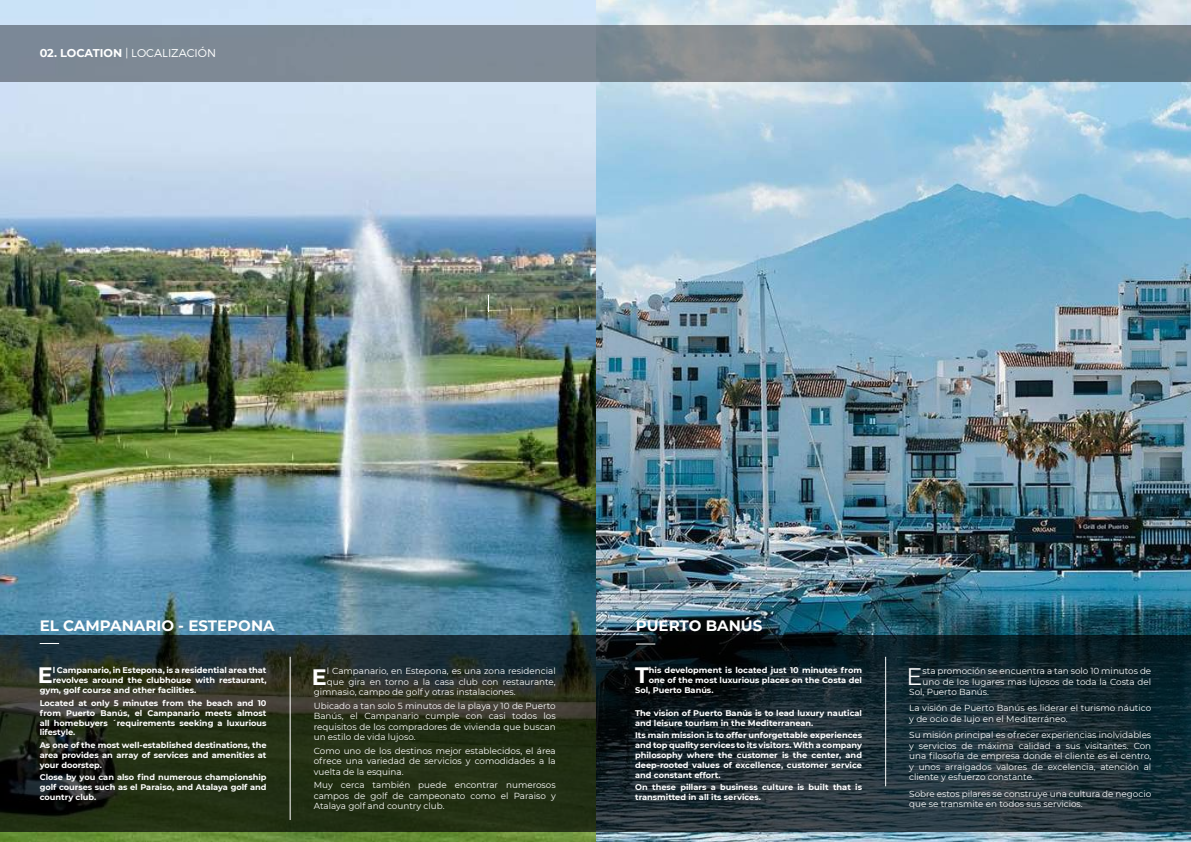
<style>
.page{position:relative;width:1191px;height:842px;background:#fff}
.page>*{position:absolute;margin:0;border:0;box-sizing:border-box;transform-origin:0 0}
.t1{font:23.9px "Montserrat";color:#fff}
.t2{font:700 22.3px "Montserrat";color:#fff}
.t3{font:700 15px "Montserrat";color:#fff}
.t4{font:300 11.3px "Montserrat";color:#fff}
.t5{font:8.8px/10.6px "Montserrat";color:#fff;text-align:justify}
.t6{font:700 8.2px/9.8px "Montserrat";color:#fff;text-align:justify}
.s1{font-weight:700}
</style>
<div class="page">
<img style="left:0;top:0;width:1191px;height:842px">
<svg style="left:488px;top:295px;width:1px;height:16px"></svg>
<svg style="left:0;top:635px;width:1191px;height:197px;background:#1e2b27"></svg>
<svg style="left:40px;top:643px;width:19px;height:1px"></svg>
<hr style="left:290px;top:657px;width:1px;height:163px;background:#fff">
<hr style="left:885px;top:657px;width:1px;height:129px;background:#fff">
<svg style="left:636px;top:643px;width:19px;height:1px"></svg>
<svg style="left:0;top:25px;width:1191px;height:56px;background:#798792"></svg>
<p class="t4" style="left:40px;top:46px;width:178px"><span class="s1">02. LOCATION</span> | LOCALIZACIÓN</p>
<h3 class="t3" style="left:40px;top:615px;width:236px">EL CAMPANARIO - ESTEPONA</h3>
<h2 class="t2" style="left:38px;top:659px;width:16px">E</h2>
<p class="t6" style="left:53px;top:665px;width:215px">l Campanario, in Estepona, is a residential area that</p>
<p class="t6" style="left:53px;top:675px;width:215px">revolves around the clubhouse with restaurant,</p>
<p class="t6" style="left:40px;top:685px;width:158px">gym, golf course and other facilities.</p>
<p class="t6" style="left:40px;top:698px;width:228px">Located at only 5 minutes from the beach and 10 from Puerto Banús, el Campanario meets almost all homebuyers ´requirements seeking a luxurious lifestyle.</p>
<p class="t6" style="left:40px;top:740px;width:228px">As one of the most well-established destinations, the area provides an array of services and amenities at your doorstep.</p>
<p class="t6" style="left:40px;top:772px;width:228px">Close by you can also find numerous championship golf courses such as el Paraiso, and Atalaya golf and country club.</p>
<h2 class="t2" style="left:312px;top:661px;width:16px">E</h2>
<p class="t5" style="left:327px;top:665px;width:230px">l Campanario, en Estepona, es una zona residencial</p>
<p class="t5" style="left:327px;top:676px;width:230px">que gira en torno a la casa club con restaurante,</p>
<p class="t5" style="left:314px;top:686px;width:203px">gimnasio, campo de golf y otras instalaciones.</p>
<p class="t5" style="left:314px;top:700px;width:243px">Ubicado a tan solo 5 minutos de la playa y 10 de Puerto Banús, el Campanario cumple con casi todos los requisitos de los compradores de vivienda que buscan un estilo de vida lujoso.</p>
<p class="t5" style="left:314px;top:745px;width:243px">Como uno de los destinos mejor establecidos, el área ofrece una variedad de servicios y comodidades a la vuelta de la esquina.</p>
<p class="t5" style="left:314px;top:779px;width:243px">Muy cerca también puede encontrar numerosos campos de golf de campeonato como el Paraiso y Atalaya golf and country club.</p>
<h3 class="t3" style="left:636px;top:615px;width:128px">PUERTO BANÚS</h3>
<h2 class="t2" style="left:635px;top:659px;width:15px">T</h2>
<p class="t6" style="left:649px;top:665px;width:215px">his development is located just 10 minutes from</p>
<p class="t6" style="left:649px;top:675px;width:215px">one of the most luxurious places on the Costa del</p>
<p class="t6" style="left:635px;top:685px;width:80px">Sol, Puerto Banús.</p>
<p class="t6" style="left:635px;top:707px;width:228px">The vision of Puerto Banús is to lead luxury nautical and leisure tourism in the Mediterranean.</p>
<p class="t6" style="left:635px;top:730px;width:228px">Its main mission is to offer unforgettable experiences and top quality services to its visitors. With a company philosophy where the customer is the center, and deep-rooted values of excellence, customer service and constant effort.</p>
<p class="t6" style="left:635px;top:782px;width:228px">On these pillars a business culture is built that is transmitted in all its services.</p>
<h1 class="t1" style="left:906px;top:660px;width:17px">E</h1>
<p class="t5" style="left:922px;top:665px;width:230px">sta promoción se encuentra a tan solo 10 minutos de</p>
<p class="t5" style="left:922px;top:676px;width:230px">uno de los lugares mas lujosos de toda la Costa del</p>
<p class="t5" style="left:909px;top:686px;width:81px">Sol, Puerto Banús.</p>
<p class="t5" style="left:909px;top:703px;width:243px">La visión de Puerto Banús es liderar el turismo náutico y de ocio de lujo en el Mediterráneo.</p>
<p class="t5" style="left:909px;top:729px;width:243px">Su misión principal es ofrecer experiencias inolvidables y servicios de máxima calidad a sus visitantes. Con una filosofía de empresa donde el cliente es el centro, y unos arraigados valores de excelencia, atención al cliente y esfuerzo constante.</p>
<p class="t5" style="left:909px;top:788px;width:243px">Sobre estos pilares se construye una cultura de negocio que se transmite en todos sus servicios.</p>
</div>
